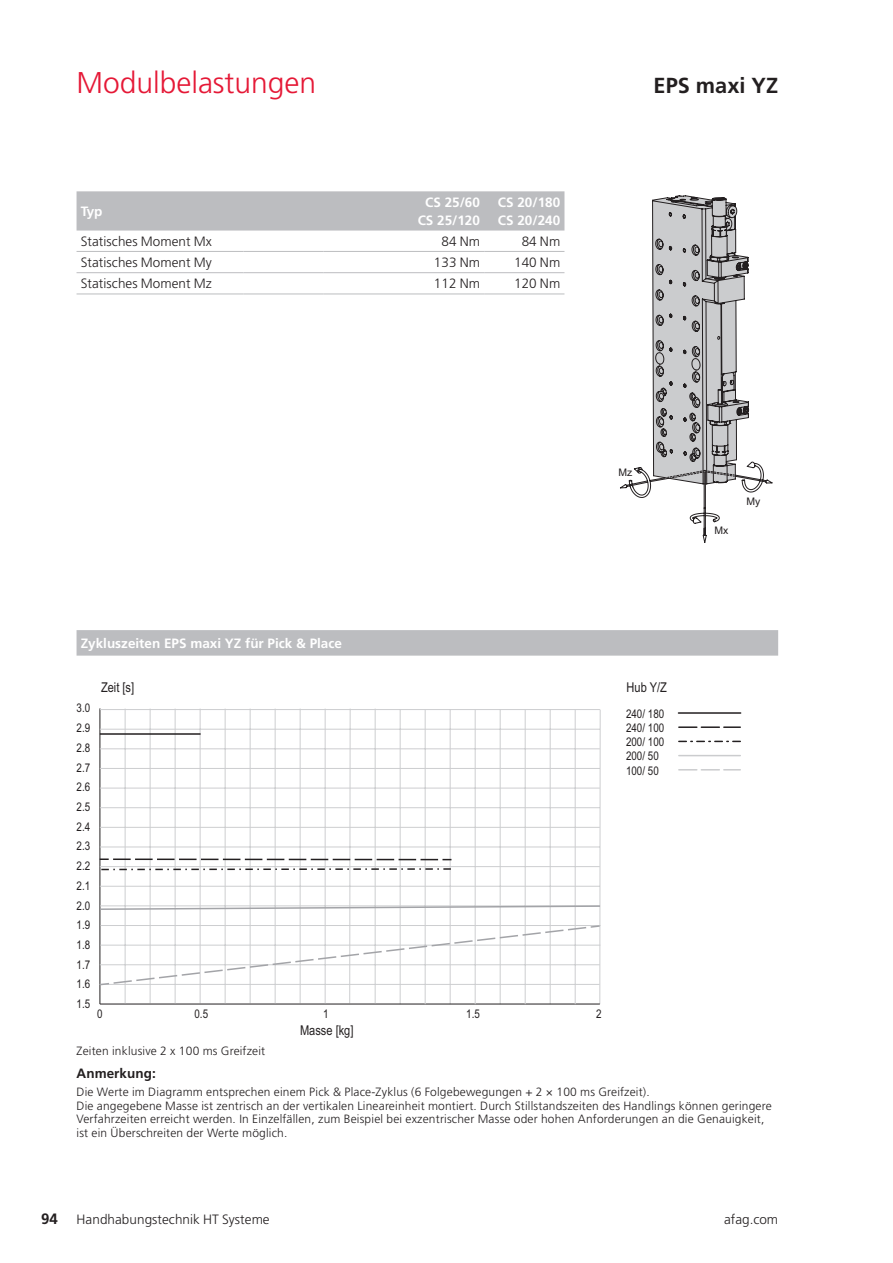
<style>
.page{position:relative;width:893px;height:1263px;background:#fff}
.page>*{position:absolute;margin:0;border:0;box-sizing:border-box;transform-origin:0 0}
.Überschrift_Seite_1{font:300 30px "Frutiger LT Pro";color:#e51836}
.Modulbezeichnung_bol{font:700 21.75px "Frutiger LT Pro";color:#231f20}
.Tabelle_Regular_9pt{font:300 13.5px "Frutiger LT Pro";letter-spacing:.005em;color:#231f20}
.Tabelle_bold_9pt_wei{font:700 13.5px "Frutiger LT Pro";color:#fff}
.t1{font:13.5px "Arial Narrow";color:#231f20}
.Untertitel_Grundtext{font:700 13.5px "Frutiger LT Pro";letter-spacing:.005em;color:#231f20}
.Legende_klein_regula{font:300 12px/13.5px "Frutiger LT Pro";letter-spacing:.015em;color:#231f20}
.t2{font:12px/14.2px "Arial Narrow";color:#231f20}
.t3{font:10.35px "Arial";color:#231f20}
.s1{font-weight:700;font-size:15px}
</style>
<div class="page">
<svg style="left:620px;top:196px;width:152px;height:347px"></svg>
<div style="left:77px;top:630px;width:701px;height:26px;background:#bcbdc0"></div>
<div style="left:77px;top:191px;width:487px;height:40px;background:#bcbdc0"></div>
<hr style="left:243px;top:251px;width:81px;height:1px;background:#bcbdc0">
<hr style="left:324px;top:251px;width:80px;height:1px;background:#bcbdc0">
<hr style="left:404px;top:251px;width:80px;height:1px;background:#bcbdc0">
<hr style="left:484px;top:251px;width:80px;height:1px;background:#bcbdc0">
<hr style="left:243px;top:272px;width:81px;height:1px;background:#bcbdc0">
<hr style="left:324px;top:272px;width:80px;height:1px;background:#bcbdc0">
<hr style="left:404px;top:272px;width:80px;height:1px;background:#bcbdc0">
<hr style="left:484px;top:272px;width:80px;height:1px;background:#bcbdc0">
<hr style="left:77px;top:251px;width:166px;height:1px;background:#bcbdc0">
<hr style="left:243px;top:294px;width:81px;height:1px;background:#bcbdc0">
<hr style="left:324px;top:294px;width:80px;height:1px;background:#bcbdc0">
<hr style="left:404px;top:294px;width:80px;height:1px;background:#bcbdc0">
<hr style="left:484px;top:294px;width:80px;height:1px;background:#bcbdc0">
<hr style="left:77px;top:272px;width:166px;height:1px;background:#bcbdc0">
<hr style="left:77px;top:294px;width:166px;height:1px;background:#bcbdc0">
<hr style="left:100px;top:708px;width:1px;height:296px;background:#231f20">
<hr style="left:550px;top:709px;width:1px;height:295px;background:#cdced0">
<hr style="left:500px;top:709px;width:1px;height:295px;background:#cdced0">
<hr style="left:450px;top:709px;width:1px;height:295px;background:#cdced0">
<hr style="left:400px;top:709px;width:1px;height:295px;background:#cdced0">
<hr style="left:349px;top:709px;width:1px;height:294px;background:#cdced0">
<hr style="left:300px;top:709px;width:1px;height:294px;background:#cdced0">
<hr style="left:250px;top:709px;width:1px;height:294px;background:#cdced0">
<hr style="left:599px;top:709px;width:2px;height:295px;background:#cdced0">
<hr style="left:200px;top:709px;width:1px;height:294px;background:#cdced0">
<hr style="left:150px;top:709px;width:1px;height:294px;background:#cdced0">
<hr style="left:100px;top:729px;width:500px;height:1px;background:#cdced0">
<hr style="left:100px;top:768px;width:500px;height:1px;background:#cdced0">
<hr style="left:100px;top:709px;width:500px;height:1px;background:#cdced0">
<hr style="left:100px;top:807px;width:500px;height:1px;background:#cdced0">
<hr style="left:100px;top:846px;width:500px;height:1px;background:#cdced0">
<hr style="left:100px;top:886px;width:500px;height:1px;background:#cdced0">
<hr style="left:100px;top:1004px;width:500px;height:1px;background:#231f20">
<hr style="left:100px;top:748px;width:500px;height:1px;background:#cdced0">
<hr style="left:100px;top:788px;width:500px;height:1px;background:#cdced0">
<hr style="left:100px;top:827px;width:500px;height:1px;background:#cdced0">
<hr style="left:100px;top:866px;width:500px;height:1px;background:#cdced0">
<hr style="left:575px;top:710px;width:1px;height:294px;background:#cdced0">
<hr style="left:525px;top:710px;width:1px;height:294px;background:#cdced0">
<hr style="left:475px;top:710px;width:1px;height:294px;background:#cdced0">
<hr style="left:425px;top:710px;width:1px;height:294px;background:#cdced0">
<hr style="left:375px;top:709px;width:1px;height:294px;background:#cdced0">
<hr style="left:325px;top:709px;width:1px;height:294px;background:#cdced0">
<hr style="left:275px;top:709px;width:1px;height:294px;background:#cdced0">
<hr style="left:225px;top:709px;width:1px;height:294px;background:#cdced0">
<hr style="left:175px;top:709px;width:1px;height:294px;background:#cdced0">
<hr style="left:125px;top:709px;width:1px;height:294px;background:#cdced0">
<hr style="left:100px;top:733px;width:101px;height:2px;background:#231f20">
<svg style="left:100px;top:858px;width:351px;height:2px"></svg>
<svg style="left:100px;top:867px;width:351px;height:4px"></svg>
<svg style="left:99px;top:905px;width:502px;height:81px"></svg>
<hr style="left:678px;top:712px;width:63px;height:2px;background:#231f20">
<svg style="left:679px;top:769px;width:61px;height:1px"></svg>
<svg style="left:679px;top:726px;width:61px;height:2px"></svg>
<hr style="left:679px;top:755px;width:61px;height:1px;background:#cbccce">
<svg style="left:679px;top:741px;width:61px;height:1px"></svg>
<p class="Überschrift_Seite_1" style="left:77px;top:65px;width:241px">Modulbelastungen</p>
<p class="Modulbezeichnung_bol" style="left:654px;top:72px;width:126px">EPS maxi YZ</p>
<p class="Tabelle_bold_9pt_wei" style="left:81px;top:203px;width:23px">Typ</p>
<p class="Tabelle_bold_9pt_wei" style="left:425px;top:194px;width:56px">CS 25/60</p>
<p class="Tabelle_bold_9pt_wei" style="left:418px;top:212px;width:64px">CS 25/120</p>
<p class="Tabelle_bold_9pt_wei" style="left:498px;top:194px;width:64px">CS 20/180</p>
<p class="Tabelle_bold_9pt_wei" style="left:498px;top:212px;width:64px">CS 20/240</p>
<p class="Tabelle_Regular_9pt" style="left:81px;top:233px;width:133px">Statisches Moment Mx</p>
<p class="Tabelle_Regular_9pt" style="left:441px;top:233px;width:40px">84 Nm</p>
<p class="Tabelle_Regular_9pt" style="left:522px;top:233px;width:40px">84 Nm</p>
<p class="Tabelle_Regular_9pt" style="left:81px;top:255px;width:133px">Statisches Moment My</p>
<p class="Tabelle_Regular_9pt" style="left:434px;top:255px;width:48px">133 Nm</p>
<p class="Tabelle_Regular_9pt" style="left:514px;top:255px;width:48px">140 Nm</p>
<p class="Tabelle_Regular_9pt" style="left:81px;top:276px;width:133px">Statisches Moment Mz</p>
<p class="Tabelle_Regular_9pt" style="left:434px;top:276px;width:48px">112 Nm</p>
<p class="Tabelle_Regular_9pt" style="left:514px;top:276px;width:48px">120 Nm</p>
<p class="Tabelle_bold_9pt_wei" style="left:81px;top:635px;width:263px">Zykluszeiten EPS maxi YZ für Pick &amp; Place</p>
<p class="t3" style="left:618px;top:465px;width:15px">Mz</p>
<p class="t2" style="left:77px;top:700px;width:15px">3.0</p>
<p class="t2" style="left:77px;top:720px;width:15px">2.9</p>
<p class="t2" style="left:77px;top:740px;width:15px">2.8</p>
<p class="t2" style="left:77px;top:760px;width:15px">2.7</p>
<p class="t2" style="left:77px;top:779px;width:15px">2.6</p>
<p class="t2" style="left:77px;top:799px;width:15px">2.5</p>
<p class="t2" style="left:77px;top:819px;width:15px">2.4</p>
<p class="t2" style="left:77px;top:838px;width:15px">2.3</p>
<p class="t2" style="left:77px;top:858px;width:15px">2.2</p>
<p class="t2" style="left:77px;top:878px;width:15px">2.1</p>
<p class="t2" style="left:77px;top:898px;width:15px">2.0</p>
<p class="t2" style="left:77px;top:917px;width:15px">1.9</p>
<p class="t2" style="left:77px;top:937px;width:15px">1.8</p>
<p class="t2" style="left:77px;top:957px;width:15px">1.7</p>
<p class="t2" style="left:77px;top:977px;width:15px">1.6</p>
<p class="t1" style="left:101px;top:677px;width:35px">Zeit [s]</p>
<p class="t1" style="left:627px;top:677px;width:42px">Hub Y/Z</p>
<p class="t2" style="left:626px;top:706px;width:40px">240/ 180<br>240/ 100<br>200/ 100<br>200/ 50<br>100/ 50</p>
<p class="t2" style="left:77px;top:996px;width:15px">1.5</p>
<p class="t2" style="left:97px;top:1006px;width:7px">0</p>
<p class="t2" style="left:194px;top:1006px;width:15px">0.5</p>
<p class="t2" style="left:323px;top:1006px;width:7px">1</p>
<p class="t2" style="left:466px;top:1006px;width:15px">1.5</p>
<p class="t2" style="left:596px;top:1006px;width:7px">2</p>
<p class="Legende_klein_regula" style="left:77px;top:1044px;width:190px">Zeiten inklusive 2 x 100 ms Greifzeit</p>
<p class="t1" style="left:300px;top:1020px;width:55px">Masse [kg]</p>
<p class="t3" style="left:714px;top:523px;width:15px">Mx</p>
<p class="t3" style="left:746px;top:494px;width:15px">My</p>
<p class="Untertitel_Grundtext" style="left:77px;top:1065px;width:81px">Anmerkung:</p>
<p class="Legende_klein_regula" style="left:77px;top:1085px;width:575px">Die Werte im Diagramm entsprechen einem Pick &amp; Place-Zyklus (6 Folgebewegungen + 2 × 100 ms Greifzeit).</p>
<p class="Legende_klein_regula" style="left:77px;top:1099px;width:697px">Die angegebene Masse ist zentrisch an der vertikalen Lineareinheit montiert. Durch Stillstandszeiten des Handlings können geringere<br>Verfahrzeiten erreicht werden. In Einzelfällen, zum Beispiel bei exzentrischer Masse oder hohen Anforderungen an die Genauigkeit, ist ein Überschreiten der Werte möglich.</p>
<p class="Tabelle_Regular_9pt" style="left:41px;top:1211px;width:230px"><span class="s1">94</span> Handhabungstechnik HT Systeme</p>
<p class="Tabelle_Regular_9pt" style="left:724px;top:1211px;width:55px">afag.com</p>
</div>
